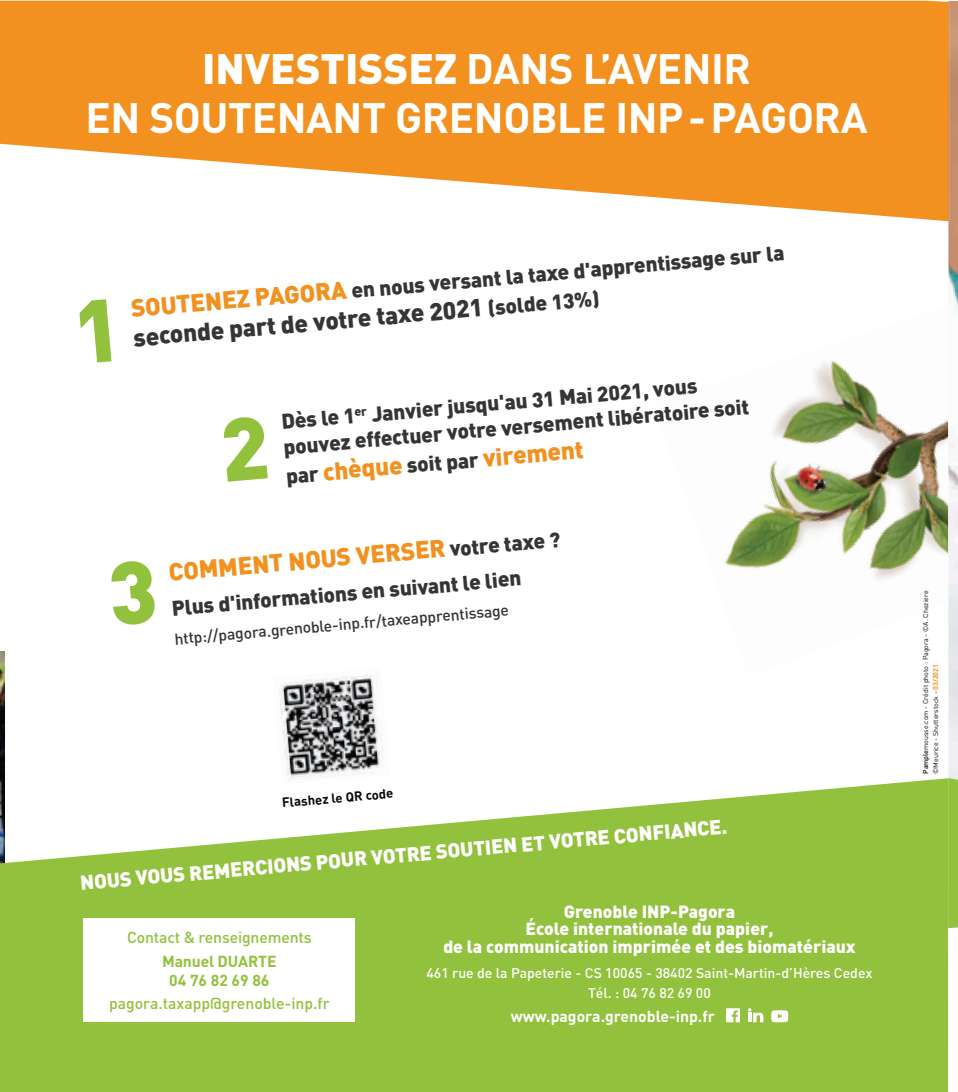
<style>
.page{position:relative;width:958px;height:1092px;background:#fff}
.page>*{position:absolute;margin:0;border:0;box-sizing:border-box;transform-origin:0 0}
.t1{font:700 42px/49px "DIN";letter-spacing:-.01em;color:#fff;text-align:center}
.t2{font:900 24.5px "DIN";color:#353533}
.t3{font:900 24.5px "DIN";color:#f2911f}
.t4{font:900 21px/25.2px "DIN";color:#353533}
.t5{font:900 20.12px "DIN";color:#fff}
.t6{font:900 17.5px/17.5px "DIN";color:#fff;text-align:center}
.t7{font:500 15.75px "DIN";letter-spacing:-.01em;color:#92c13d}
.t8{font:500 15.75px "DIN";color:#353533}
.t9{font:700 15.75px "DIN";color:#fff}
.t10{font:700 15.75px/18.9px "DIN";letter-spacing:-.01em;color:#92c13d;text-align:center}
.t11{font:500 14px/19.8px "DIN";color:#fff;text-align:center}
.t12{font:700 13.12px "DIN";color:#090a07}
.t13{font:7px/10px "DIN";color:#090a07}
.s1{font-weight:900}
.s2{font-size:24.5px;color:#f2911f}
.s3{font-size:21px}
.s4{color:#343533}
.s5{font-size:21px;color:#353533}
.s6{font-weight:500}
.s7{font-weight:700;color:#f2911f}
</style>
<div class="page">
<svg style="left:0;top:1px;width:947px;height:220px;fill:#f2911f"></svg>
<img style="left:0;top:652px;width:5px;height:126px">
<svg style="left:0;top:778px;width:947px;height:314px;background:#a2c959"></svg>
<div style="left:83px;top:919px;width:272px;height:103px;background:#fff"></div>
<svg style="left:771px;top:1010px;width:17px;height:12px"></svg>
<svg style="left:747px;top:1008px;width:16px;height:14px"></svg>
<svg style="left:725px;top:1008px;width:14px;height:14px"></svg>
<img style="left:273px;top:674px;width:117px;height:111px">
<img style="left:725px;top:360px;width:222px;height:220px">
<img style="left:725px;top:397px;width:24px;height:28px">
<img style="left:947px;top:1px;width:10px;height:777px">
<img style="left:947px;top:2px;width:2px;height:219px">
<img style="left:947px;top:302px;width:10px;height:300px">
<svg style="left:947px;top:778px;width:10px;height:314px"></svg>
<h1 class="t1" style="left:86px;top:49px;width:783px"><span class="s1">INVESTISSEZ</span> DANS L’AVENIR<br>EN SOUTENANT GRENOBLE INP - PAGORA</h1>
<p class="t4" style="left:130px;top:299px;width:657px;rotate:-5deg"><span class="s2">SOUTENEZ PAGORA</span> en nous versant la taxe d'apprentissage sur la</p>
<p class="t2" style="left:133px;top:329px;width:469px;rotate:-5deg">seconde part de votre taxe 2021 <span class="s3">(solde 13%)</span></p>
<p class="t4" style="left:280px;top:411px;width:468px;rotate:-5deg">Dès le 1<sup>er</sup> Janvier jusqu'au 31 Mai 2021, vo<span class="s4">us </span>pouvez effectuer votre versement libér<span class="s4">atoire soit</span></p>
<p class="t4" style="left:285px;top:466px;width:195px;rotate:-5deg">par <span class="s2">chèque</span> soit par</p>
<p class="t3" style="left:482px;top:449px;width:102px;rotate:-5deg">virement</p>
<p class="t3" style="left:168px;top:564px;width:394px;rotate:-5deg">COMMENT NOUS VERSER <span class="s5">votre taxe ?</span></p>
<p class="t4" style="left:171px;top:598px;width:352px;rotate:-5deg">Plus d'informations en suivant le lien</p>
<p class="t8" style="left:174px;top:633px;width:337px;rotate:-5deg">http://pagora.grenoble-inp.fr/taxeapprentissage</p>
<p class="t12" style="left:282px;top:798px;width:113px;rotate:-5deg">Flashez le QR code</p>
<p class="t5" style="left:80px;top:876px;width:650px;rotate:-5deg">NOUS VOUS REMERCIONS POUR VOTRE SOUTIEN ET VOTRE CONFIANCE.</p>
<p class="t7" style="left:127px;top:931px;width:186px">Contact &amp; renseignements</p>
<p class="t10" style="left:162px;top:953px;width:116px">Manuel DUARTE<br>04 76 82 69 86</p>
<p class="t7" style="left:109px;top:998px;width:222px">pagora.taxapp@grenoble-inp.fr</p>
<p class="t6" style="left:443px;top:904px;width:414px">Grenoble INP-Pagora<br>École internationale du papier,<br>de la communication imprimée et des biomatériaux</p>
<p class="t11" style="left:426px;top:964px;width:447px">461 rue de la Papeterie - CS 10065 - 38402 Saint-Martin-d’Hères Cedex<br>Tél. : 04 76 82 69 00</p>
<p class="t9" style="left:510px;top:1011px;width:206px">www.pagora.grenoble-inp.fr</p>
<p class="t13" style="left:921px;top:774px;width:185px;rotate:-90deg"><span class="s6">Pample</span>mousse.com - Crédit photo : Pagora - ©A. Cheziere ©Meurice - Shutterstock - <span class="s7">03/2021</span></p>
</div>
